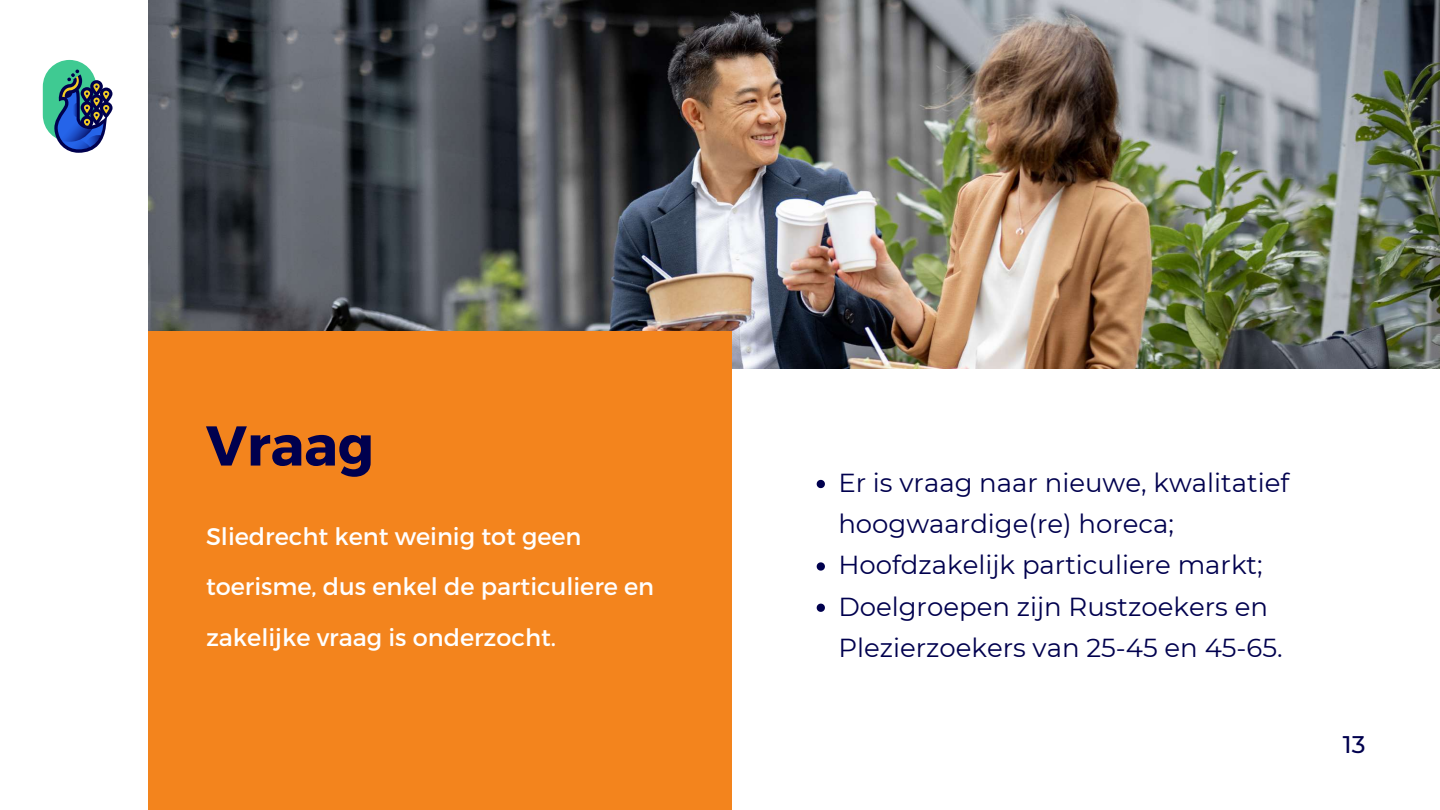
<style>
.page{position:relative;width:1440px;height:810px;background:#fff}
.page>*{position:absolute;margin:0;border:0;box-sizing:border-box;transform-origin:0 0}
.t1{font:700 56px "Montserrat";color:#00004e}
.t2{font:26px/41.2px "Montserrat";color:#00004e}
.t3{font:24px/50.2px "Montserrat";color:#fff}
.t4{font:500 24px "Montserrat";color:#00004e}
</style>
<div class="page">
<img style="left:148px;top:0;width:1292px;height:368px">
<div style="left:148px;top:331px;width:584px;height:479px;background:#f3841d"></div>
<svg style="left:43px;top:60px;width:70px;height:93px"></svg>
<svg style="left:817px;top:480px;width:8px;height:8px"></svg>
<svg style="left:817px;top:562px;width:8px;height:9px"></svg>
<svg style="left:817px;top:604px;width:8px;height:8px"></svg>
<h1 class="t1" style="left:206px;top:409px;width:170px">Vraag</h1>
<p class="t3" style="left:206px;top:510px;width:450px">Sliedrecht kent weinig tot geen toerisme, dus enkel de particuliere en zakelijke vraag is onderzocht.</p>
<p class="t2" style="left:838px;top:462px;width:452px">Er is vraag naar nieuwe, kwalitatief hoogwaardige(re) horeca; Hoofdzakelijk particuliere markt; Doelgroepen zijn Rustzoekers en Plezierzoekers van 25-45 en 45-65.</p>
<p class="t4" style="left:1343px;top:730px;width:24px">13</p>
</div>
